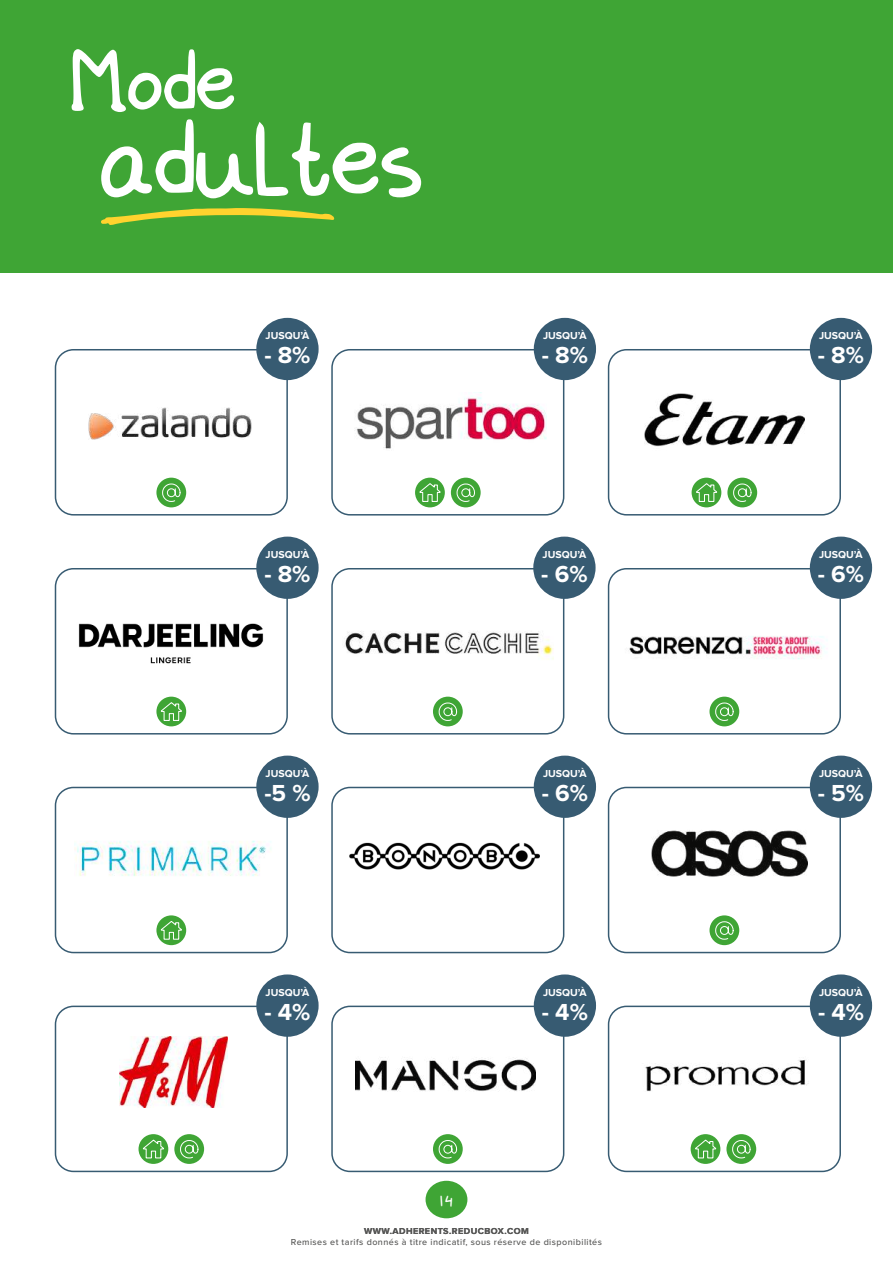
<style>
.page{position:relative;width:893px;height:1263px;background:#fff}
.page>*{position:absolute;margin:0;border:0;box-sizing:border-box;transform-origin:0 0}
.t1{font:193.8px "Schoolwork";letter-spacing:-.09em;color:#fff}
.t2{font:156.45px "Schoolwork";color:#fff}
.t3{font:30px "Schoolwork";color:#fff}
.t4{font:700 24px "Proxima Nova";color:#fff}
.t5{font:700 10.5px "Proxima Nova";color:#fff}
.t6{font:500 9px "Proxima Nova";letter-spacing:.05em;color:#575756}
.t7{font:700 9px "Proxima Nova";letter-spacing:.05em;color:#575756}
</style>
<div class="page">
<div style="left:608px;top:349px;width:233px;height:166px;border:2px solid #375b72;border-radius:18px"></div>
<div style="left:608px;top:787px;width:233px;height:166px;border:2px solid #375b72;border-radius:18px"></div>
<div style="left:331px;top:787px;width:233px;height:166px;border:2px solid #375b72;border-radius:18px"></div>
<div style="left:55px;top:787px;width:233px;height:166px;border:2px solid #375b72;border-radius:18px"></div>
<svg style="left:156px;top:915px;width:30px;height:30px"></svg>
<svg style="left:160px;top:920px;width:22px;height:20px"></svg>
<div style="left:608px;top:1005px;width:233px;height:167px;border:2px solid #375b72;border-radius:18px"></div>
<div style="left:331px;top:1005px;width:233px;height:167px;border:2px solid #375b72;border-radius:18px"></div>
<div style="left:55px;top:1005px;width:233px;height:167px;border:2px solid #375b72;border-radius:18px"></div>
<div style="left:55px;top:568px;width:233px;height:166px;border:2px solid #375b72;border-radius:18px"></div>
<div style="left:156px;top:697px;width:30px;height:29px;background:#3fa535;border-radius:50%"></div>
<svg style="left:160px;top:701px;width:22px;height:20px"></svg>
<div style="left:331px;top:568px;width:233px;height:166px;border:2px solid #375b72;border-radius:18px"></div>
<div style="left:433px;top:697px;width:30px;height:29px;background:#3fa535;border-radius:50%"></div>
<svg style="left:438px;top:702px;width:20px;height:19px"></svg>
<div style="left:433px;top:1134px;width:30px;height:30px;background:#3fa535;border-radius:50%"></div>
<svg style="left:438px;top:1140px;width:20px;height:19px"></svg>
<div style="left:608px;top:568px;width:233px;height:166px;border:2px solid #375b72;border-radius:18px"></div>
<div style="left:0;top:0;width:893px;height:272px;background:#3fa535"></div>
<svg style="left:101px;top:208px;width:233px;height:17px"></svg>
<img style="left:651px;top:830px;width:157px;height:47px">
<img style="left:75px;top:812px;width:196px;height:64px">
<img style="left:119px;top:1037px;width:108px;height:71px">
<img style="left:349px;top:808px;width:197px;height:62px">
<img style="left:355px;top:1057px;width:181px;height:35px">
<img style="left:645px;top:1060px;width:164px;height:32px">
<div style="left:692px;top:478px;width:29px;height:29px;background:#3fa535;border-radius:50%"></div>
<svg style="left:695px;top:482px;width:23px;height:20px"></svg>
<div style="left:727px;top:478px;width:30px;height:29px;background:#3fa535;border-radius:50%"></div>
<svg style="left:733px;top:483px;width:19px;height:19px"></svg>
<div style="left:810px;top:318px;width:62px;height:62px;background:#375b72;border-radius:50%"></div>
<div style="left:709px;top:915px;width:30px;height:30px;background:#3fa535;border-radius:50%"></div>
<svg style="left:715px;top:921px;width:19px;height:19px"></svg>
<div style="left:256px;top:756px;width:63px;height:62px;background:#375b72;border-radius:50%"></div>
<div style="left:534px;top:756px;width:62px;height:62px;background:#375b72;border-radius:50%"></div>
<div style="left:810px;top:756px;width:62px;height:62px;background:#375b72;border-radius:50%"></div>
<div style="left:256px;top:974px;width:63px;height:63px;background:#375b72;border-radius:50%"></div>
<div style="left:534px;top:974px;width:62px;height:63px;background:#375b72;border-radius:50%"></div>
<div style="left:810px;top:974px;width:62px;height:63px;background:#375b72;border-radius:50%"></div>
<div style="left:533px;top:537px;width:63px;height:62px;background:#375b72;border-radius:50%"></div>
<div style="left:709px;top:697px;width:30px;height:29px;background:#3fa535;border-radius:50%"></div>
<svg style="left:715px;top:702px;width:19px;height:19px"></svg>
<div style="left:810px;top:537px;width:62px;height:62px;background:#375b72;border-radius:50%"></div>
<div style="left:256px;top:537px;width:63px;height:62px;background:#375b72;border-radius:50%"></div>
<div style="left:139px;top:1134px;width:29px;height:30px;background:#3fa535;border-radius:50%"></div>
<svg style="left:142px;top:1139px;width:23px;height:20px"></svg>
<div style="left:174px;top:1134px;width:30px;height:30px;background:#3fa535;border-radius:50%"></div>
<svg style="left:180px;top:1140px;width:19px;height:19px"></svg>
<div style="left:691px;top:1134px;width:29px;height:30px;background:#3fa535;border-radius:50%"></div>
<svg style="left:694px;top:1139px;width:23px;height:20px"></svg>
<div style="left:726px;top:1134px;width:30px;height:30px;background:#3fa535;border-radius:50%"></div>
<svg style="left:732px;top:1140px;width:19px;height:19px"></svg>
<div style="left:55px;top:349px;width:233px;height:166px;border:2px solid #375b72;border-radius:18px"></div>
<div style="left:156px;top:478px;width:30px;height:29px;background:#3fa535;border-radius:50%"></div>
<svg style="left:162px;top:483px;width:19px;height:19px"></svg>
<div style="left:256px;top:318px;width:63px;height:62px;background:#375b72;border-radius:50%"></div>
<img style="left:88px;top:408px;width:164px;height:31px">
<div style="left:331px;top:349px;width:233px;height:166px;border:2px solid #375b72;border-radius:18px"></div>
<div style="left:415px;top:478px;width:30px;height:29px;background:#3fa535;border-radius:50%"></div>
<svg style="left:418px;top:482px;width:23px;height:20px"></svg>
<div style="left:451px;top:478px;width:30px;height:29px;background:#3fa535;border-radius:50%"></div>
<svg style="left:456px;top:483px;width:19px;height:19px"></svg>
<div style="left:534px;top:318px;width:62px;height:62px;background:#375b72;border-radius:50%"></div>
<img style="left:356px;top:396px;width:190px;height:53px">
<img style="left:644px;top:394px;width:161px;height:53px">
<img style="left:78px;top:623px;width:186px;height:41px">
<img style="left:344px;top:630px;width:210px;height:30px">
<img style="left:629px;top:636px;width:196px;height:24px">
<div style="left:426px;top:1181px;width:41px;height:37px;background:#3fa535;border-radius:50%"></div>
<h2 class="t2" style="left:64px;top:22px;width:180px">Mode</h2>
<h1 class="t1" style="left:91px;top:86px;width:342px">adultes</h1>
<p class="t5" style="left:266px;top:331px;width:45px">JUSQU’À</p>
<h3 class="t4" style="left:264px;top:344px;width:48px">- 8%</h3>
<p class="t5" style="left:543px;top:331px;width:45px">JUSQU’À</p>
<h3 class="t4" style="left:542px;top:344px;width:48px">- 8%</h3>
<p class="t5" style="left:819px;top:331px;width:45px">JUSQU’À</p>
<h3 class="t4" style="left:818px;top:344px;width:48px">- 8%</h3>
<p class="t5" style="left:266px;top:549px;width:45px">JUSQU’À</p>
<h3 class="t4" style="left:264px;top:563px;width:48px">- 8%</h3>
<p class="t5" style="left:543px;top:549px;width:45px">JUSQU’À</p>
<h3 class="t4" style="left:541px;top:563px;width:48px">- 6%</h3>
<p class="t5" style="left:819px;top:549px;width:45px">JUSQU’À</p>
<h3 class="t4" style="left:818px;top:563px;width:48px">- 6%</h3>
<p class="t5" style="left:266px;top:768px;width:45px">JUSQU’À</p>
<h3 class="t4" style="left:264px;top:782px;width:48px">-5 %</h3>
<p class="t5" style="left:543px;top:768px;width:45px">JUSQU’À</p>
<h3 class="t4" style="left:542px;top:782px;width:48px">- 6%</h3>
<p class="t5" style="left:819px;top:768px;width:45px">JUSQU’À</p>
<h3 class="t4" style="left:818px;top:782px;width:48px">- 5%</h3>
<p class="t5" style="left:266px;top:987px;width:45px">JUSQU’À</p>
<h3 class="t4" style="left:264px;top:1000px;width:47px">- 4%</h3>
<p class="t5" style="left:543px;top:987px;width:45px">JUSQU’À</p>
<h3 class="t4" style="left:542px;top:1000px;width:47px">- 4%</h3>
<p class="t5" style="left:819px;top:987px;width:45px">JUSQU’À</p>
<h3 class="t4" style="left:818px;top:1000px;width:47px">- 4%</h3>
<h3 class="t3" style="left:439px;top:1190px;width:16px">14</h3>
<p class="t7" style="left:364px;top:1227px;width:166px">WWW.ADHERENTS.REDUCBOX.COM</p>
<p class="t6" style="left:291px;top:1235px;width:312px">Remises et tarifs donnés à titre indicatif, sous réserve de disponibilités</p>
</div>
